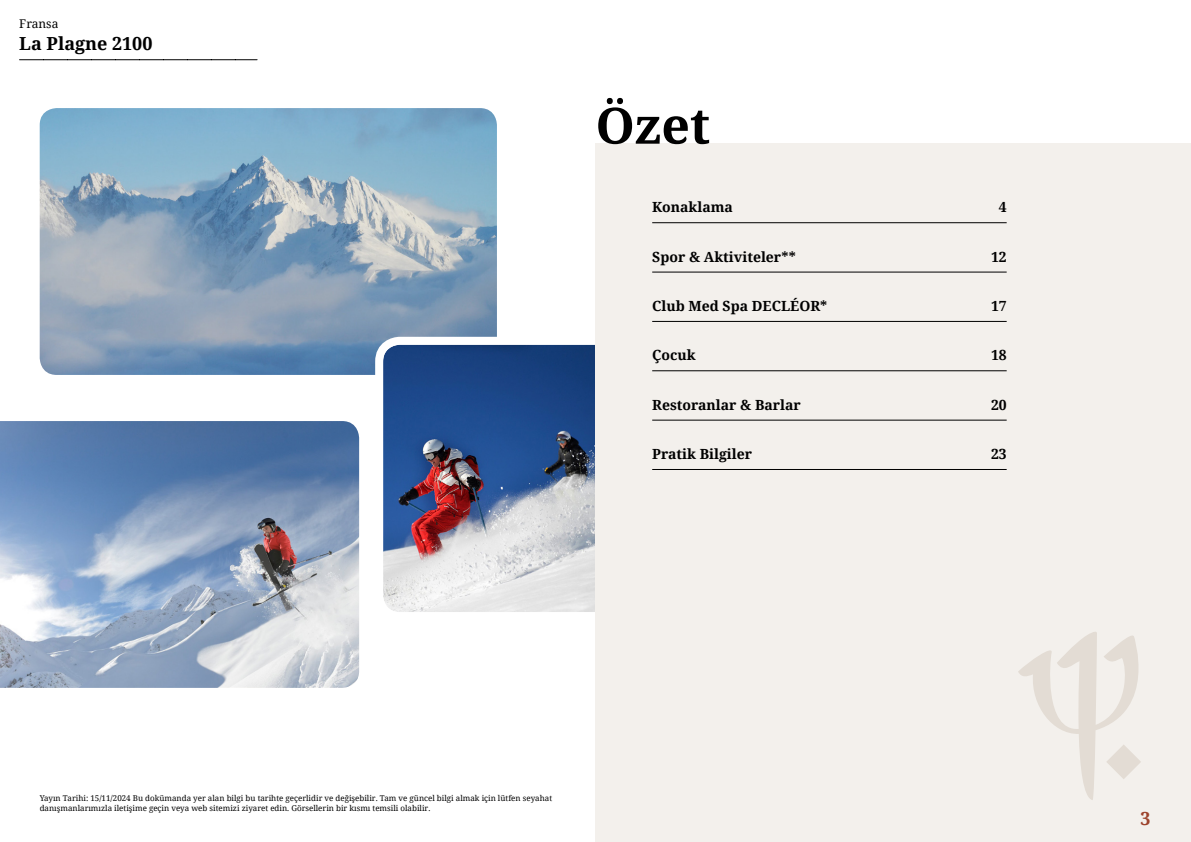
<style>
.page{position:relative;width:1191px;height:842px;background:#fff}
.page>*{position:absolute;margin:0;border:0;box-sizing:border-box;transform-origin:0 0}
.t1{font:700 50px "Noto Serif";color:#000}
.t2{font:700 18px "Noto Serif";color:#000}
.t3{font:700 18px "Noto Serif";color:#9d432c}
.t4{font:700 14px "Noto Serif";color:#000}
.t5{font:12px "Noto Serif";color:#000}
.t6{font:8px/9.6px "Noto Serif";color:#000}
</style>
<div class="page">
<img style="left:40px;top:108px;width:457px;height:267px">
<img style="left:0;top:421px;width:359px;height:267px">
<svg style="left:371px;top:333px;width:224px;height:279px;background:#7a88a9"></svg>
<svg style="left:20px;top:59px;width:237px;height:1px"></svg>
<div style="left:595px;top:144px;width:596px;height:698px;background:#f3f0ec"></div>
<svg style="left:1018px;top:632px;width:123px;height:168px"></svg>
<hr style="left:652px;top:222px;width:354px;height:1px;background:#000">
<hr style="left:652px;top:272px;width:354px;height:1px;background:#000">
<hr style="left:652px;top:321px;width:354px;height:1px;background:#000">
<hr style="left:652px;top:370px;width:354px;height:1px;background:#000">
<hr style="left:652px;top:420px;width:354px;height:1px;background:#000">
<hr style="left:652px;top:469px;width:354px;height:1px;background:#000">
<h3 class="t5" style="left:19px;top:16px;width:41px">Fransa</h3>
<h2 class="t2" style="left:19px;top:31px;width:135px">La Plagne 2100</h2>
<h1 class="t1" style="left:595px;top:90px;width:116px">Özet</h1>
<h3 class="t4" style="left:652px;top:197px;width:82px">Konaklama</h3>
<h3 class="t4" style="left:998px;top:197px;width:9px">4</h3>
<h3 class="t4" style="left:652px;top:247px;width:145px">Spor &amp; Aktiviteler**</h3>
<h3 class="t4" style="left:991px;top:247px;width:17px">12</h3>
<h3 class="t4" style="left:652px;top:296px;width:176px">Club Med Spa DECLÉOR*</h3>
<h3 class="t4" style="left:991px;top:296px;width:17px">17</h3>
<h3 class="t4" style="left:652px;top:346px;width:45px">Çocuk</h3>
<h3 class="t4" style="left:991px;top:346px;width:17px">18</h3>
<h3 class="t4" style="left:652px;top:395px;width:150px">Restoranlar &amp; Barlar</h3>
<h3 class="t4" style="left:991px;top:395px;width:17px">20</h3>
<h3 class="t4" style="left:652px;top:444px;width:101px">Pratik Bilgiler</h3>
<h3 class="t4" style="left:991px;top:444px;width:17px">23</h3>
<p class="t6" style="left:40px;top:793px;width:514px">Yayın Tarihi: 15/11/2024 Bu dokümanda yer alan bilgi bu tarihte geçerlidir ve değişebilir. Tam ve güncel bilgi almak için lütfen seyahat danışmanlarımızla iletişime geçin veya web sitemizi ziyaret edin. Görsellerin bir kısmı temsili olabilir.</p>
<h2 class="t3" style="left:1140px;top:806px;width:12px">3</h2>
</div>
